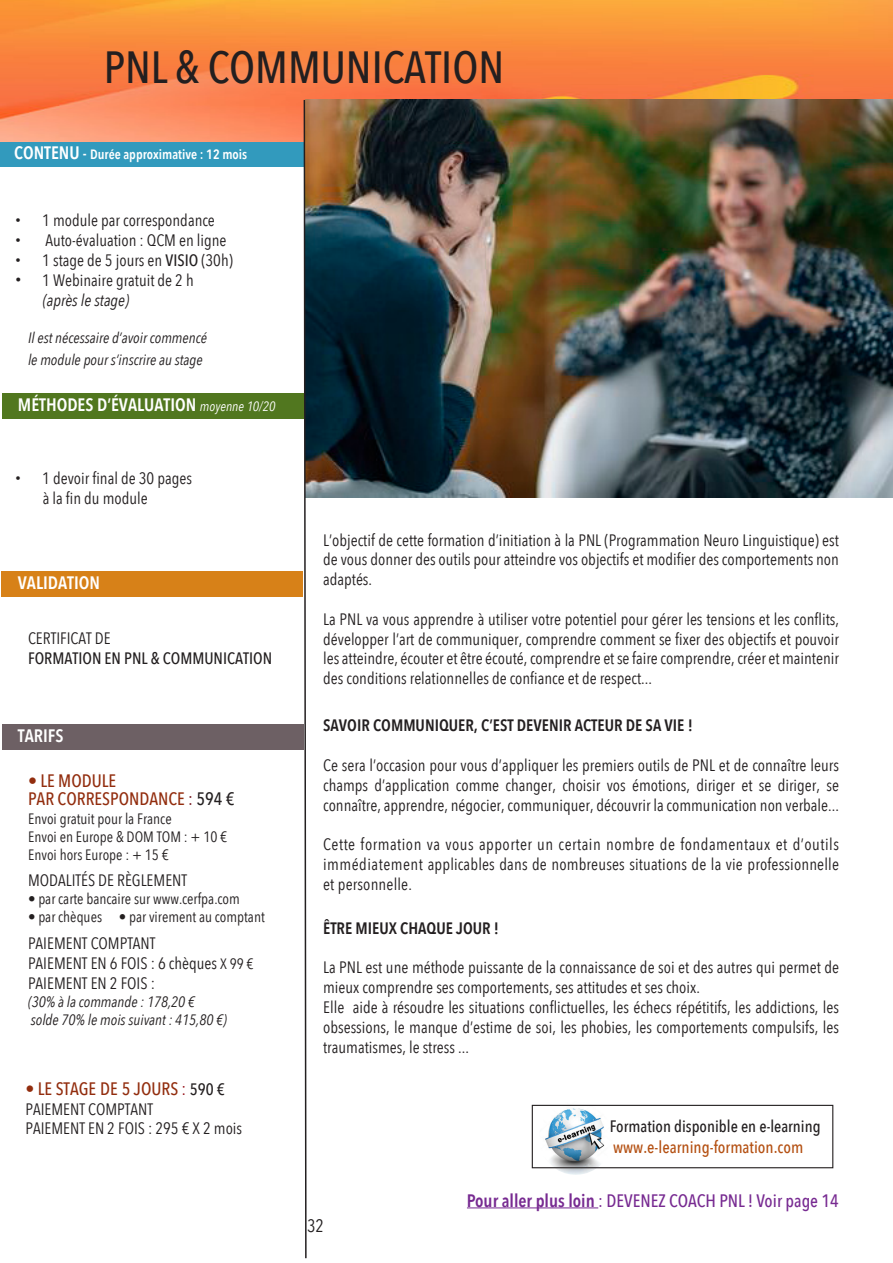
<style>
.page{position:relative;width:893px;height:1263px;background:#fff}
.page>*{position:absolute;margin:0;border:0;box-sizing:border-box;transform-origin:0 0}
.Titre_formation{font:500 45px "Avenir Next Condensed";color:#231f20}
.BLOC_page_paire{font:500 18px "Avenir Next Condensed";color:#922d0e}
.BLOC_page_paire-2{font:600 18px "Avenir Next Condensed";color:#fff}
.t1{font:500 18px "Avenir Next Condensed";color:#772a91}
.t2{font:18px "Avenir Next Condensed";color:#231f20}
.t3{font:500 16.8px "Avenir Next Condensed";color:#b45012}
.BLOC_page_paire-3{font:16.5px/19.8px "Avenir Next Condensed";color:#231f20;text-align:justify}
.t4{font:600 16.5px "Avenir Next Condensed";color:#231f20}
.BLOC_page_paire-4{font:500 16.5px "Avenir Next Condensed";color:#231f20}
.t5{font:italic 16.5px "Avenir Next Condensed";color:#231f20}
.BLOC_page_paire-5{font:15px "Avenir Next Condensed";color:#231f20}
.BLOC_page_paire-6{font:italic 15px "Avenir Next Condensed";color:#231f20}
.t6{font:600 13.5px "Avenir Next Condensed";color:#fff}
.s1{font-size:18px}
.s2{font-size:16.5px}
.s3{font-family:"Helvetica"}
.s4{font-weight:500}
.s5{font-family:"Helvetica";font-size:18px}
.s6{font-weight:400;font-style:italic;font-size:13.5px}
.s7{color:#7b2129}
.s8{color:#231f20}
.s9{font-size:15px}
.s10{font-weight:400;color:#91060e}
.s11{font-size:16.5px;color:#231f20}
.s12{font-weight:600}
</style>
<div class="page">
<div style="left:2px;top:571px;width:301px;height:25px;background:#d78118"></div>
<div style="left:2px;top:393px;width:302px;height:26px;background:#51771f"></div>
<div style="left:0;top:141px;width:308px;height:26px;background:#329abd"></div>
<div style="left:2px;top:724px;width:302px;height:25px;background:#6d6064"></div>
<img style="left:0;top:0;width:893px;height:141px">
<hr style="left:467px;top:1207px;width:131px;height:1px;background:#772a91">
<img style="left:307px;top:100px;width:586px;height:397px">
<svg style="left:303px;top:98px;width:4px;height:1161px"></svg>
<img style="left:539px;top:1101px;width:73px;height:74px;border-radius:37px">
<div style="left:532px;top:1105px;width:301px;height:63px;border:1px solid #231f20"></div>
<p class="Titre_formation" style="left:104px;top:40px;width:402px">PNL &amp; COMMUNICATION</p>
<p class="t6" style="left:14px;top:143px;width:235px"><span class="s1">CONTENU</span> <span class="s2">-</span> Durée approximative : 12 mois</p>
<p class="BLOC_page_paire-3" style="left:15px;top:210px;width:201px"><span class="s3">•</span> 1 module par correspondance</p>
<p class="BLOC_page_paire-3" style="left:15px;top:230px;width:213px"><span class="s3">•</span> Auto-évaluation : QCM en ligne</p>
<p class="BLOC_page_paire-3" style="left:15px;top:249px;width:219px"><span class="s3">•</span> 1 stage de 5 jours en <span class="s4">VISIO</span> (30h)</p>
<p class="BLOC_page_paire-3" style="left:15px;top:269px;width:180px"><span class="s5">•</span> 1 Webinaire gratuit de 2 h</p>
<p class="t5" style="left:43px;top:290px;width:88px">(après le stage)</p>
<p class="BLOC_page_paire-6" style="left:28px;top:329px;width:181px">Il est nécessaire d’avoir commencé</p>
<p class="BLOC_page_paire-6" style="left:28px;top:351px;width:176px">le module pour s’inscrire au stage</p>
<p class="BLOC_page_paire-2" style="left:18px;top:389px;width:259px">MÉTHODES D’ÉVALUATION <span class="s6">moyenne 10/20</span></p>
<p class="BLOC_page_paire-3" style="left:15px;top:467px;width:178px"><span class="s3">•</span> 1 devoir final de 30 pages</p>
<p class="BLOC_page_paire-3" style="left:43px;top:487px;width:106px">à la fin du module</p>
<p class="BLOC_page_paire-2" style="left:18px;top:567px;width:84px">VALIDATION</p>
<p class="BLOC_page_paire-3" style="left:28px;top:627px;width:84px">CERTIFICAT DE</p>
<p class="BLOC_page_paire-4" style="left:28px;top:648px;width:246px">FORMATION EN PNL &amp; COMMUNICATION</p>
<p class="BLOC_page_paire-2" style="left:18px;top:720px;width:47px">TARIFS</p>
<p class="BLOC_page_paire" style="left:28px;top:770px;width:90px">• LE MODULE</p>
<p class="BLOC_page_paire" style="left:28px;top:788px;width:208px">PAR CORRESPONDANCE <span class="s7">:</span> <span class="s8">594 €</span></p>
<p class="BLOC_page_paire-5" style="left:28px;top:806px;width:145px">Envoi gratuit pour la France</p>
<p class="BLOC_page_paire-5" style="left:28px;top:824px;width:201px">Envoi en Europe &amp; DOM TOM : + 10 €</p>
<p class="BLOC_page_paire-5" style="left:28px;top:842px;width:142px">Envoi hors Europe : + 15 €</p>
<p class="BLOC_page_paire-3" style="left:28px;top:870px;width:161px">MODALITÉS DE RÈGLEMENT</p>
<p class="BLOC_page_paire-5" style="left:28px;top:886px;width:213px">• par carte bancaire sur www.cerfpa.com</p>
<p class="BLOC_page_paire-5" style="left:28px;top:904px;width:238px">• par chèques • par virement au comptant</p>
<p class="BLOC_page_paire-3" style="left:28px;top:933px;width:129px">PAIEMENT COMPTANT</p>
<p class="BLOC_page_paire-3" style="left:28px;top:953px;width:227px">PAIEMENT EN 6 FOIS : 6 chèques <span class="s9">X 99 €</span></p>
<p class="BLOC_page_paire-3" style="left:28px;top:973px;width:128px">PAIEMENT EN 2 FOIS :</p>
<p class="BLOC_page_paire-6" style="left:28px;top:993px;width:168px">(30% à la commande : 178,20 €</p>
<p class="BLOC_page_paire-6" style="left:31px;top:1011px;width:197px">solde 70% le mois suivant : 415,80 €)</p>
<p class="BLOC_page_paire" style="left:26px;top:1077px;width:201px">• LE STAGE DE 5 JOURS <span class="s10">:</span> <span class="s11">590 €</span></p>
<p class="BLOC_page_paire-3" style="left:26px;top:1098px;width:129px">PAIEMENT COMPTANT</p>
<p class="BLOC_page_paire-3" style="left:26px;top:1118px;width:218px">PAIEMENT EN 2 FOIS : 295 € X 2 mois</p>
<p class="BLOC_page_paire-3" style="left:323px;top:529px;width:517px">L’objectif de cette formation d’initiation à la PNL (Programmation Neuro Linguistique) est de vous donner des outils pour atteindre vos objectifs et modifier des comportements non adaptés.</p>
<p class="BLOC_page_paire-3" style="left:323px;top:608px;width:517px">La PNL va vous apprendre à utiliser votre potentiel pour gérer les tensions et les conflits, développer l’art de communiquer, comprendre comment se fixer des objectifs et pouvoir les atteindre, écouter et être écouté, comprendre et se faire comprendre, créer et maintenir des conditions relationnelles de confiance et de respect...</p>
<p class="t4" style="left:323px;top:711px;width:371px">SAVOIR COMMUNIQUER, C’EST DEVENIR ACTEUR DE SA VIE !</p>
<p class="BLOC_page_paire-3" style="left:323px;top:754px;width:517px">Ce sera l’occasion pour vous d’appliquer les premiers outils de PNL et de connaître leurs champs d’application comme changer, choisir vos émotions, diriger et se diriger, se connaître, apprendre, négocier, communiquer, découvrir la communication non verbale...</p>
<p class="BLOC_page_paire-3" style="left:323px;top:834px;width:517px">Cette formation va vous apporter un certain nombre de fondamentaux et d’outils immédiatement applicables dans de nombreuses situations de la vie professionnelle et personnelle.</p>
<p class="t4" style="left:323px;top:914px;width:177px">ÊTRE MIEUX CHAQUE JOUR !</p>
<p class="BLOC_page_paire-3" style="left:323px;top:957px;width:517px">La PNL est une méthode puissante de la connaissance de soi et des autres qui permet de mieux comprendre ses comportements, ses attitudes et ses choix.</p>
<p class="BLOC_page_paire-3" style="left:323px;top:996px;width:517px">Elle aide à résoudre les situations conflictuelles, les échecs répétitifs, les addictions, les obsessions, le manque d’estime de soi, les phobies, les comportements compulsifs, les traumatismes, le stress ...</p>
<p class="BLOC_page_paire-4" style="left:610px;top:1116px;width:212px">Formation disponible en e-learning</p>
<p class="t3" style="left:613px;top:1136px;width:192px">www.e-learning-formation.com</p>
<p class="t2" style="left:307px;top:1210px;width:18px">32</p>
<p class="t1" style="left:467px;top:1189px;width:374px"><span class="s12">Pour aller plus loin</span> : DEVENEZ COACH PNL ! Voir page 14</p>
</div>
